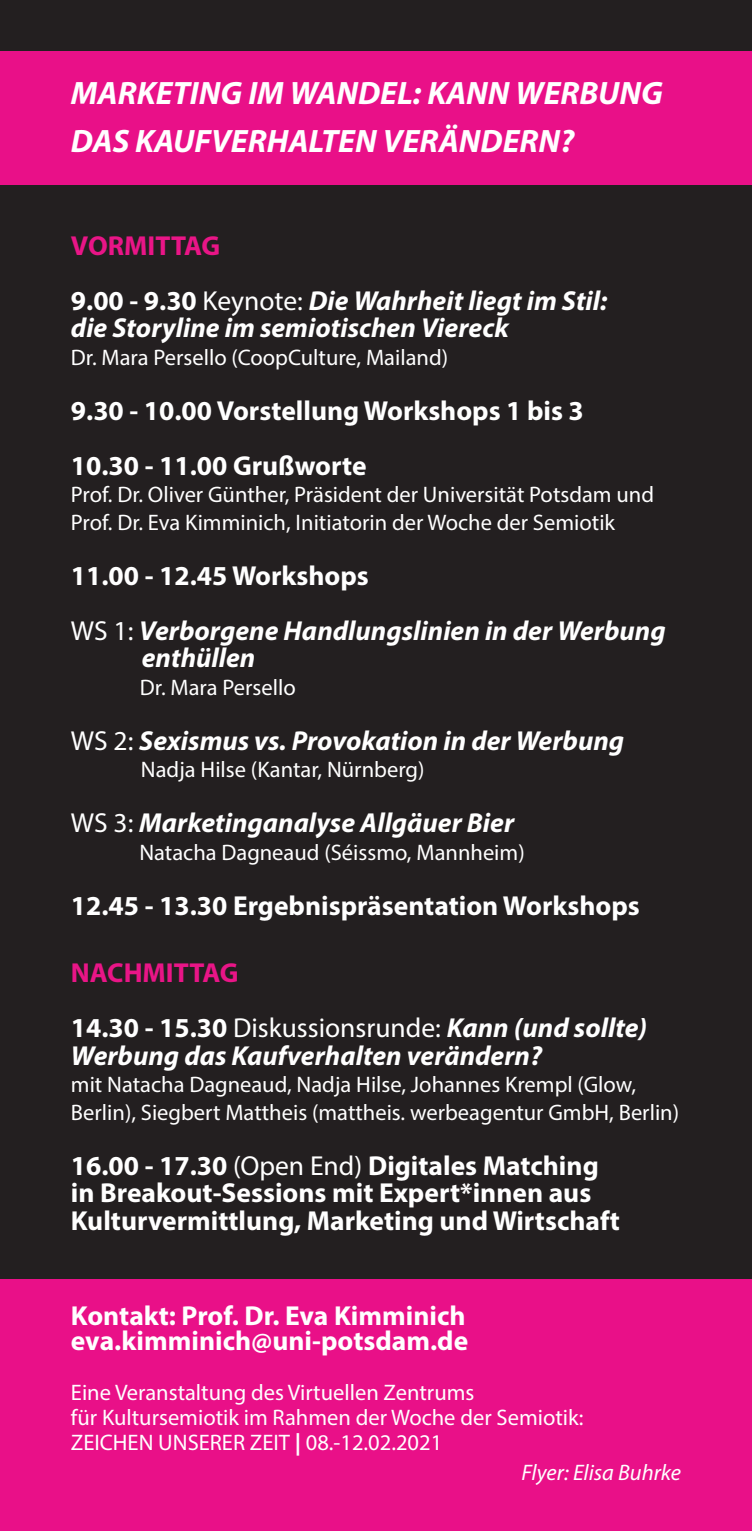
<style>
.page{position:relative;width:752px;height:1531px;background:#fff}
.page>*{position:absolute;margin:0;border:0;box-sizing:border-box;transform-origin:0 0}
.t1{font:italic 700 32.5px/48px "Myriad Pro";color:#fff}
.t2{font:700 27.5px/27.5px "Myriad Pro";color:#fff}
.t3{font:italic 700 27.5px/55px "Myriad Pro";color:#fff}
.t4{font:27.5px/55px "Myriad Pro";color:#fff}
.t5{font:22.5px/25px "Myriad Pro";color:#fff}
.t6{font:italic 22.5px "Myriad Pro";color:#fff}
.s1{font-style:normal;color:#e91587}
.s2{font-style:normal}
.s3{font-weight:400;font-style:normal}
.s4{font-weight:700;color:#e91587}
.s5{font-weight:700}
.s6{font-weight:700;font-style:italic}
.s7{font-weight:400}
</style>
<div class="page">
<div style="left:0;top:0;width:751px;height:1531px;background:#231f20"></div>
<div style="left:0;top:1279px;width:751px;height:252px;background:#e91088"></div>
<div style="left:0;top:51px;width:751px;height:133px;background:#e91088"></div>
<h1 class="t1" style="left:71px;top:68px;width:593px">MARKETING IM WANDEL: KANN WERBUNG<br>DAS KAUFVERHALTEN VERÄNDERN?</h1>
<p class="t3" style="left:71px;top:217px;width:537px"><span class="s1">VORMITTAG<br></span><span class="s2">9.00 - 9.30</span> <span class="s3">Keynote:</span> Die Wahrheit liegt im Stil:</p>
<p class="t3" style="left:71px;top:299px;width:439px">die Storyline im semiotischen Viereck</p>
<p class="t5" style="left:71px;top:344px;width:378px">Dr. Mara Persello (CoopCulture, Mailand)</p>
<p class="t2" style="left:71px;top:382px;width:514px;line-height:55px">9.30 - 10.00 Vorstellung Workshops 1 bis 3<br>10.30 - 11.00 Grußworte</p>
<p class="t5" style="left:71px;top:480px;width:584px;line-height:27.5px">Prof. Dr. Oliver Günther, Präsident der Universität Potsdam und<br>Prof. Dr. Eva Kimminich, Initiatorin der Woche der Semiotik</p>
<p class="t3" style="left:71px;top:547px;width:596px"><span class="s2">11.00 - 12.45 Workshops<br></span><span class="s3">WS 1:</span> Verborgene Handlungslinien in der Werbung</p>
<p class="t3" style="left:142px;top:629px;width:115px">enthüllen</p>
<p class="t5" style="left:140px;top:674px;width:157px">Dr. Mara Persello</p>
<p class="t3" style="left:71px;top:712px;width:554px"><span class="s3">WS 2:</span> Sexismus vs. Provokation in der Werbung</p>
<p class="t5" style="left:141px;top:757px;width:285px">Nadja Hilse (Kantar, Nürnberg)</p>
<p class="t3" style="left:71px;top:794px;width:444px"><span class="s3">WS 3:</span> Marketinganalyse Allgäuer Bier</p>
<p class="t5" style="left:139px;top:839px;width:386px">Natacha Dagneaud (Séissmo, Mannheim)</p>
<p class="t2" style="left:71px;top:891px;width:570px">12.45 - 13.30 Ergebnispräsentation Workshops</p>
<p class="t4" style="left:71px;top:945px;width:577px"><span class="s4">NACHMITTAG<br></span><span class="s5">14.30 - 15.30</span> Diskussionsrunde: <span class="s6">Kann (und sollte)</span></p>
<p class="t3" style="left:71px;top:1027px;width:472px">Werbung das Kaufverhalten verändern?</p>
<p class="t5" style="left:71px;top:1070px;width:609px;line-height:27.5px">mit Natacha Dagneaud, Nadja Hilse, Johannes Krempl (Glow,<br>Berlin), Siegbert Mattheis (mattheis. werbeagentur GmbH, Berlin)</p>
<p class="t2" style="left:71px;top:1151px;width:550px">16.00 - 17.30 <span class="s7">(Open End)</span> Digitales Matching in Breakout-Sessions mit Expert*innen aus<br>Kulturvermittlung, Marketing und Wirtschaft</p>
<p class="t2" style="left:71px;top:1302px;width:398px;line-height:25px">Kontakt: Prof. Dr. Eva Kimminich eva.kimminich@uni-potsdam.de</p>
<p class="t5" style="left:71px;top:1379px;width:514px">Eine Veranstaltung des Virtuellen Zentrums<br>für Kultursemiotik im Rahmen der Woche der Semiotik:<br>ZEICHEN UNSERER ZEIT <span class="s5">|</span> 08.-12.02.2021</p>
<p class="t6" style="left:521px;top:1458px;width:161px">Flyer: Elisa Buhrke</p>
</div>
